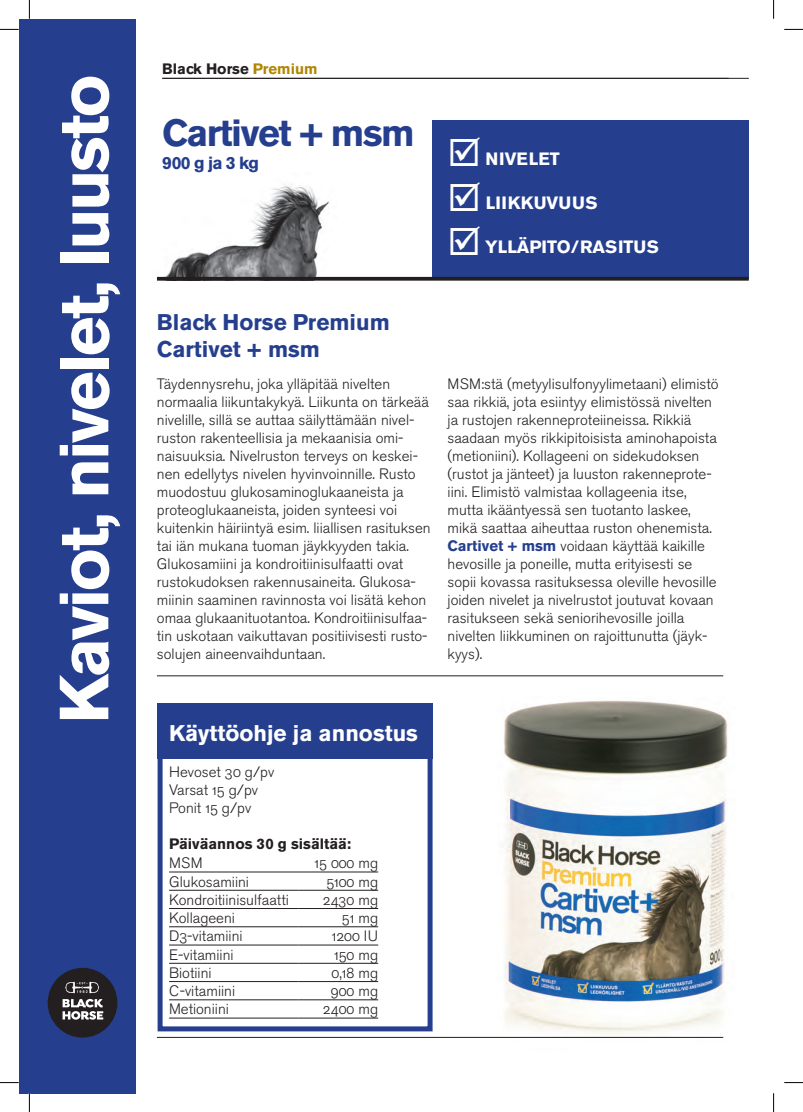
<style>
.page{position:relative;width:803px;height:1112px;background:#fff}
.page>*{position:absolute;margin:0;border:0;box-sizing:border-box;transform-origin:0 0}
.t1{font:700 68.75px "Akzidenz Grotesk BE";letter-spacing:-.04em;color:#fff}
.t2{font:700 37.5px "Akzidenz Grotesk BE";letter-spacing:-.04em;color:#253f8e}
.t3{font:700 22.5px/27px "Akzidenz Grotesk BE";color:#253f8e}
.t4{font:700 22.5px "Akzidenz Grotesk BE";color:#fff}
.t5{font:700 17.75px "Akzidenz Grotesk BE";color:#fff}
.t6{font:700 17.75px "Akzidenz Grotesk BE";letter-spacing:.02em;color:#fff}
.t7{font:700 17.5px "Akzidenz Grotesk BE";letter-spacing:-.04em;color:#253f8e}
.t8{font:15px/18px "Akzidenz Grotesk BE Light Os F";color:#231f20}
.t9{font:700 15px "Akzidenz Grotesk BE";color:#231f20}
.s1{color:#b18704}
.s2{font-family:"Akzidenz Grotesk BE";font-weight:700;color:#253f8e}
</style>
<div class="page">
<img style="left:468px;top:700px;width:260px;height:338px">
<div style="left:433px;top:120px;width:316px;height:159px;background:#253f8e"></div>
<img style="left:157px;top:184px;width:180px;height:93px">
<div style="left:19px;top:19px;width:117px;height:1073px;background:#253f8e"></div>
<hr style="left:157px;top:1036px;width:566px;height:1px;background:#231f20">
<div style="left:48px;top:967px;width:69px;height:70px;background:#231f20;border-radius:50%"></div>
<svg style="left:65px;top:981px;width:34px;height:11px"></svg>
<svg style="left:63px;top:999px;width:40px;height:20px"></svg>
<div style="left:158px;top:751px;width:275px;height:280px;background:#fff;border:5px solid #253f8e"></div>
<div style="left:158px;top:703px;width:275px;height:55px;background:#253f8e"></div>
<hr style="left:169px;top:871px;width:130px;height:1px;background:#231f20">
<hr style="left:299px;top:871px;width:79px;height:1px;background:#231f20">
<hr style="left:169px;top:889px;width:130px;height:1px;background:#231f20">
<hr style="left:299px;top:889px;width:79px;height:1px;background:#231f20">
<hr style="left:169px;top:907px;width:130px;height:1px;background:#231f20">
<hr style="left:299px;top:907px;width:79px;height:1px;background:#231f20">
<hr style="left:169px;top:926px;width:130px;height:1px;background:#231f20">
<hr style="left:299px;top:926px;width:79px;height:1px;background:#231f20">
<hr style="left:169px;top:944px;width:130px;height:1px;background:#231f20">
<hr style="left:299px;top:944px;width:79px;height:1px;background:#231f20">
<hr style="left:169px;top:962px;width:130px;height:1px;background:#231f20">
<hr style="left:299px;top:962px;width:79px;height:1px;background:#231f20">
<hr style="left:169px;top:980px;width:130px;height:1px;background:#231f20">
<hr style="left:299px;top:980px;width:79px;height:1px;background:#231f20">
<hr style="left:169px;top:999px;width:130px;height:1px;background:#231f20">
<hr style="left:299px;top:999px;width:79px;height:1px;background:#231f20">
<hr style="left:169px;top:1017px;width:130px;height:1px;background:#231f20">
<hr style="left:299px;top:1017px;width:79px;height:1px;background:#231f20">
<hr style="left:157px;top:277px;width:592px;height:3px;background:#231f20">
<hr style="left:157px;top:675px;width:566px;height:1px;background:#231f20">
<hr style="left:162px;top:78px;width:587px;height:1px;background:#231f20">
<svg style="left:0;top:29px;width:19px;height:1px"></svg>
<svg style="left:784px;top:29px;width:19px;height:1px"></svg>
<svg style="left:0;top:1082px;width:19px;height:1px"></svg>
<svg style="left:784px;top:1082px;width:19px;height:1px"></svg>
<svg style="left:29px;top:0;width:1px;height:19px"></svg>
<svg style="left:29px;top:1092px;width:1px;height:19px"></svg>
<svg style="left:773px;top:0;width:1px;height:19px"></svg>
<svg style="left:773px;top:1093px;width:1px;height:18px"></svg>
<p class="t1" style="left:45px;top:723px;width:650px;rotate:-90deg">Kaviot, nivelet, luusto</p>
<p class="t9" style="left:162px;top:60px;width:157px">Black Horse <span class="s1">Premium</span></p>
<p class="t2" style="left:162px;top:112px;width:254px">Cartivet + msm</p>
<p class="t7" style="left:162px;top:152px;width:98px">900 g ja 3 kg</p>
<p class="t5" style="left:485px;top:149px;width:76px">NIVELET</p>
<p class="t6" style="left:486px;top:192px;width:113px">LIIKKUVUUS</p>
<p class="t5" style="left:485px;top:236px;width:175px">YLLÄPITO/RASITUS</p>
<p class="t3" style="left:157px;top:309px;width:235px">Black Horse Premium<br>Cartivet + msm</p>
<p class="t8" style="left:157px;top:375px;width:275px">Täydennysrehu, joka ylläpitää nivelten normaalia liikuntakykyä. Liikunta on tärkeää nivelille, sillä se auttaa säilyttämään nivel&shy;ruston rakenteellisia ja mekaanisia omi&shy;naisuuksia. Nivelruston terveys on keskei&shy;nen edellytys nivelen hyvinvoinnille. Rusto muodostuu glukosaminoglukaaneista ja proteoglukaaneista, joiden synteesi voi kuitenkin häiriintyä esim. liiallisen rasituksen tai iän mukana tuoman jäykkyyden takia.<br>Glukosamiini ja kondroitiinisulfaatti ovat rustokudoksen rakennusaineita. Glukosa&shy;miinin saaminen ravinnosta voi lisätä kehon omaa glukaanituotantoa. Kondroitiinisulfaa&shy;tin uskotaan vaikuttavan positiivisesti rusto&shy;solujen aineenvaihduntaan.</p>
<p class="t8" style="left:448px;top:374px;width:272px">MSM:stä (metyylisulfonyylimetaani) elimistö saa rikkiä, jota esiintyy elimistössä nivelten ja rustojen rakenneproteiineissa. Rikkiä saadaan myös rikkipitoisista aminohapoista (metioniini). Kollageeni on sidekudoksen (rustot ja jänteet) ja luuston rakenneprote&shy;iini. Elimistö valmistaa kollageenia itse, mutta ikääntyessä sen tuotanto laskee, mikä saattaa aiheuttaa ruston ohenemista.<br><span class="s2">Cartivet + msm</span> voidaan käyttää kaikille hevosille ja poneille, mutta erityisesti se sopii kovassa rasituksessa oleville hevosille joiden nivelet ja nivelrustot joutuvat kovaan rasitukseen sekä seniorihevosille joilla nivelten liikkuminen on rajoittunutta (jäyk&shy;kyys).</p>
<p class="t4" style="left:169px;top:719px;width:250px">Käyttöohje ja annostus</p>
<p class="t8" style="left:169px;top:762px;width:107px">Hevoset 30 g/pv</p>
<p class="t8" style="left:169px;top:780px;width:91px">Varsat 15 g/pv</p>
<p class="t8" style="left:169px;top:798px;width:84px">Ponit 15 g/pv</p>
<p class="t9" style="left:169px;top:834px;width:184px">Päiväannos 30 g sisältää:</p>
<p class="t8" style="left:169px;top:854px;width:35px">MSM</p>
<p class="t8" style="left:314px;top:854px;width:65px">15 000 mg</p>
<p class="t8" style="left:169px;top:872px;width:81px">Glukosamiini</p>
<p class="t8" style="left:326px;top:872px;width:53px">5100 mg</p>
<p class="t8" style="left:169px;top:890px;width:121px">Kondroitiinisulfaatti</p>
<p class="t8" style="left:323px;top:890px;width:57px">2430 mg</p>
<p class="t8" style="left:169px;top:909px;width:67px">Kollageeni</p>
<p class="t8" style="left:342px;top:909px;width:38px">51 mg</p>
<p class="t8" style="left:169px;top:927px;width:75px">D3-vitamiini</p>
<p class="t8" style="left:332px;top:927px;width:48px">1200 IU</p>
<p class="t8" style="left:169px;top:945px;width:66px">E-vitamiini</p>
<p class="t8" style="left:334px;top:945px;width:46px">150 mg</p>
<p class="t8" style="left:169px;top:963px;width:44px">Biotiini</p>
<p class="t8" style="left:332px;top:963px;width:48px">0,18 mg</p>
<p class="t8" style="left:169px;top:982px;width:68px">C-vitamiini</p>
<p class="t8" style="left:331px;top:982px;width:49px">900 mg</p>
<p class="t8" style="left:169px;top:1000px;width:61px">Metioniini</p>
<p class="t8" style="left:323px;top:1000px;width:57px">2400 mg</p>
</div>
